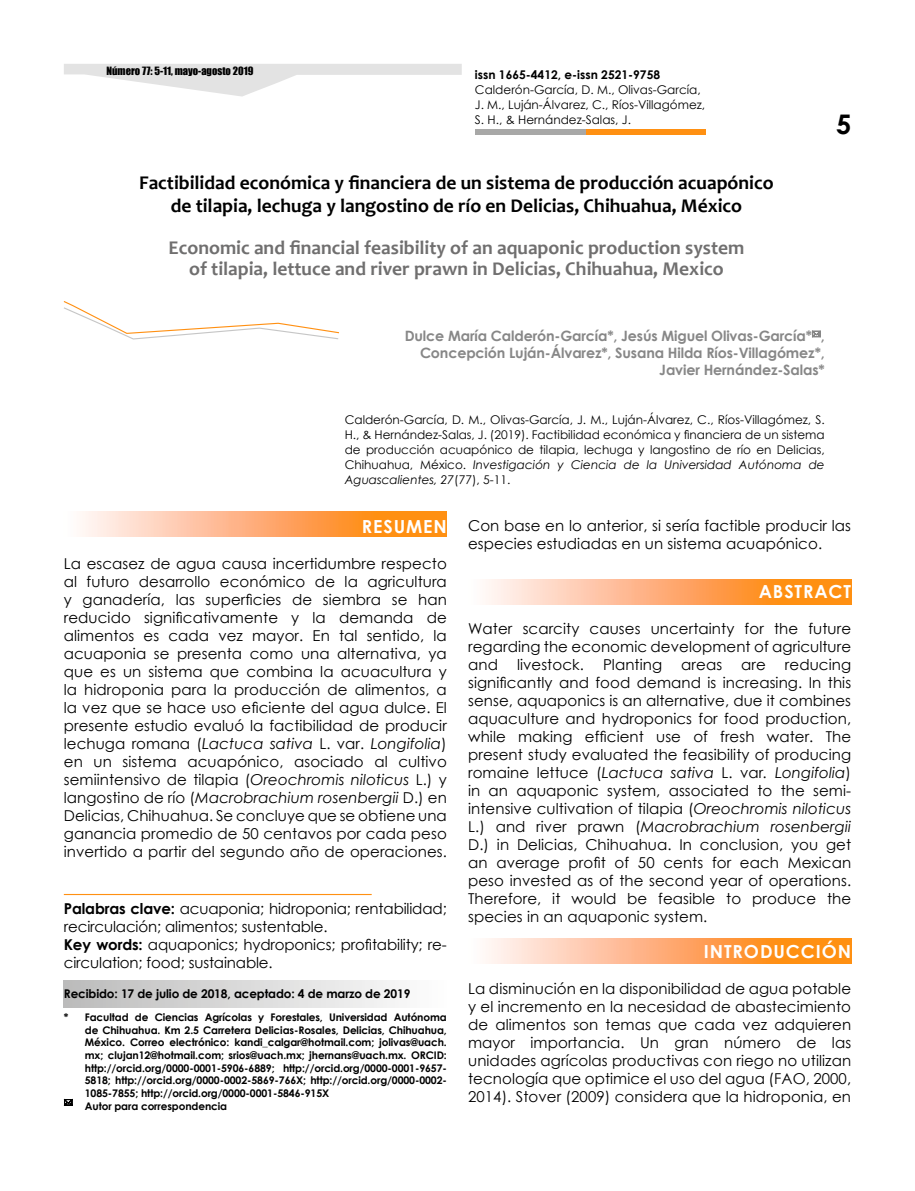
<style>
.page{position:relative;width:915px;height:1191px;background:#fff}
.page>*{position:absolute;margin:0;border:0;box-sizing:border-box;transform-origin:0 0}
.t1{font:700 27px "Century Gothic";color:#000}
.t2{font:700 19.5px/23.4px "Candara";color:#000;text-align:center}
.t3{font:700 19.5px/21px "Candara";color:#706f6f;text-align:center}
.t4{font:700 18px "Century Gothic";letter-spacing:.05em;color:#fff}
.t5{font:15px/18px "Century Gothic";letter-spacing:.005em;color:#000;text-align:justify}
.t6{font:700 14.25px/17.1px "Century Gothic";letter-spacing:-.01em;color:#878787;text-align:right}
.t7{font:12px/15px "Century Gothic";color:#000}
.t8{font:700 12px "Century Gothic";letter-spacing:-.01em;color:#000}
.t9{font:700 10.5px/12.6px "Century Gothic";letter-spacing:-.01em;color:#000}
.t10{font:10.5px "Impact";color:#000}
.s1{font-style:italic}
.s2{font-weight:700}
</style>
<div class="page">
<svg style="left:64px;top:64px;width:397px;height:33px"></svg>
<div style="left:475px;top:129px;width:213px;height:6px;background:#a8a8a7"></div>
<div style="left:586px;top:129px;width:119px;height:6px;background:#ff9012"></div>
<svg style="left:486px;top:938px;width:364px;height:25px;background:#ffb272"></svg>
<svg style="left:82px;top:511px;width:364px;height:25px;background:#ffb272"></svg>
<svg style="left:486px;top:580px;width:364px;height:24px;background:#ffb272"></svg>
<div style="left:64px;top:980px;width:382px;height:27px;background:linear-gradient(to right,#bcbbbb,#fdfdfd)"></div>
<hr style="left:64px;top:894px;width:307px;height:1px;background:#ff9012">
<svg style="left:63px;top:301px;width:276px;height:39px"></svg>
<svg style="left:64px;top:1099px;width:9px;height:7px"></svg>
<svg style="left:812px;top:331px;width:8px;height:6px"></svg>
<p class="t10" style="left:106px;top:64px;width:148px">Número 77: 5-11, mayo-agosto 2019</p>
<p class="t8" style="left:475px;top:67px;width:187px">issn 1665-4412, e-issn 2521-9758</p>
<p class="t7" style="left:475px;top:82px;width:232px">Calderón-García, D. M., Olivas-García,<br>J. M., Luján-Álvarez, C., Ríos-Villagómez,<br>S. H., &amp; Hernández-Salas, J.</p>
<h2 class="t2" style="left:139px;top:170px;width:636px">Factibilidad económica y financiera de un sistema de producción acuapónico de tilapia, lechuga y langostino de río en Delicias, Chihuahua, México</h2>
<h2 class="t3" style="left:168px;top:237px;width:577px">Economic and financial feasibility of an aquaponic production system of tilapia, lettuce and river prawn in Delicias, Chihuahua, Mexico</h2>
<h1 class="t1" style="left:835px;top:107px;width:17px">5</h1>
<p class="t6" style="left:404px;top:327px;width:421px">Dulce María Calderón-García*, Jesús Miguel Olivas-García* ,<br>Concepción Luján-Álvarez*, Susana Hilda Ríos-Villagómez*,<br>Javier Hernández-Salas*</p>
<p class="t7" style="left:344px;top:412px;width:481px;text-align:justify">Calderón-García, D. M., Olivas-García, J. M., Luján-Álvarez, C., Ríos-Villagómez, S.<br>H., &amp; Hernández-Salas, J. (2019). Factibilidad económica y financiera de un sistema de producción acuapónico de tilapia, lechuga y langostino de río en Delicias, Chihuahua, México. <span class="s1">Investigación y Ciencia de la Universidad Autónoma de Aguascalientes, 27</span>(77), 5-11.</p>
<p class="t4" style="left:361px;top:515px;width:86px">RESUMEN</p>
<p class="t5" style="left:64px;top:554px;width:384px">La escasez de agua causa incertidumbre respecto al futuro desarrollo económico de la agricultura y ganadería, las superficies de siembra se han reducido significativamente y la demanda de alimentos es cada vez mayor. En tal sentido, la acuaponia se presenta como una alternativa, ya que es un sistema que combina la acuacultura y la hidroponia para la producción de alimentos, a la vez que se hace uso eficiente del agua dulce. El presente estudio evaluó la factibilidad de producir lechuga romana (<span class="s1">Lactuca sativa</span> L. var. <span class="s1">Longifolia</span>) en un sistema acuapónico, asociado al cultivo semiintensivo de tilapia (<span class="s1">Oreochromis niloticus</span> L.) y langostino de río (<span class="s1">Macrobrachium rosenbergii</span> D.) en Delicias, Chihuahua. Se concluye que se obtiene una ganancia promedio de 50 centavos por cada peso invertido a partir del segundo año de operaciones.</p>
<p class="t5" style="left:64px;top:899px;width:384px;text-align:left"><span class="s2">Palabras clave:</span> acuaponia; hidroponia; rentabilidad; recirculación; alimentos; sustentable.<br><span class="s2">Key words:</span> aquaponics; hydroponics; profitability; re&shy;circulation; food; sustainable.</p>
<p class="t8" style="left:64px;top:986px;width:348px">Recibido: 17 de julio de 2018, aceptado: 4 de marzo de 2019</p>
<p class="t9" style="left:85px;top:1011px;width:363px;text-indent:-21px">* Facultad de Ciencias Agrícolas y Forestales, Universidad Autónoma de Chihuahua. Km 2.5 Carretera Delicias-Rosales, Delicias, Chihuahua, México. Correo electrónico: kandi_calgar@hotmail.com; jolivas@uach. mx; clujan12@hotmail.com; srios@uach.mx; jhernans@uach.mx. ORCID: http://orcid.org/0000-0001-5906-6889; http://orcid.org/0000-0001-9657- 5818; http://orcid.org/0000-0002-5869-766X; http://orcid.org/0000-0002- 1085-7855; http://orcid.org/0000-0001-5846-915X<br>Autor para correspondencia</p>
<p class="t5" style="left:468px;top:516px;width:384px">Con base en lo anterior, si sería factible producir las especies estudiadas en un sistema acuapónico.</p>
<p class="t4" style="left:758px;top:580px;width:94px">ABSTRACT</p>
<p class="t5" style="left:468px;top:619px;width:384px">Water scarcity causes uncertainty for the future regarding the economic development of agriculture and</p>
<p class="t5" style="left:468px;top:655px;width:384px;text-indent:317px">reducing significantly and food demand is increasing. In this sense, aquaponics is an alternative, due it combines aquaculture and hydroponics for food production, while making efficient use of fresh water. The present study evaluated the feasibility of producing romaine lettuce (<span class="s1">Lactuca sativa</span> L. var<span class="s1">. Longifolia</span>) in an aquaponic system, associated to the semi&shy;intensive cultivation of tilapia (<span class="s1">Oreochromis niloticus </span>L.) and river prawn (<span class="s1">Macrobrachium rosenbergii </span>D.) in Delicias, Chihuahua. In conclusion, you get an average profit of 50 cents for each Mexican peso invested as of the second year of operations.<br>Therefore, it would be feasible to produce the species in an aquaponic system.</p>
<p class="t4" style="left:703px;top:940px;width:149px">INTRODUCCIÓN</p>
<p class="t5" style="left:468px;top:979px;width:384px">La disminución en la disponibilidad de agua potable y el incremento en la necesidad de abastecimiento de alimentos son temas que cada vez adquieren mayor importancia. Un gran número de las unidades agrícolas productivas con riego no utilizan tecnología que optimice el uso del agua (FAO, 2000, 2014). Stover (2009) considera que la hidroponia, en</p>
<p class="t5" style="left:517px;top:655px;width:68px">livestock.</p>
<p class="t5" style="left:602px;top:655px;width:61px">Planting</p>
<p class="t5" style="left:681px;top:655px;width:42px">areas</p>
<p class="t5" style="left:741px;top:655px;width:26px">are</p>
</div>
